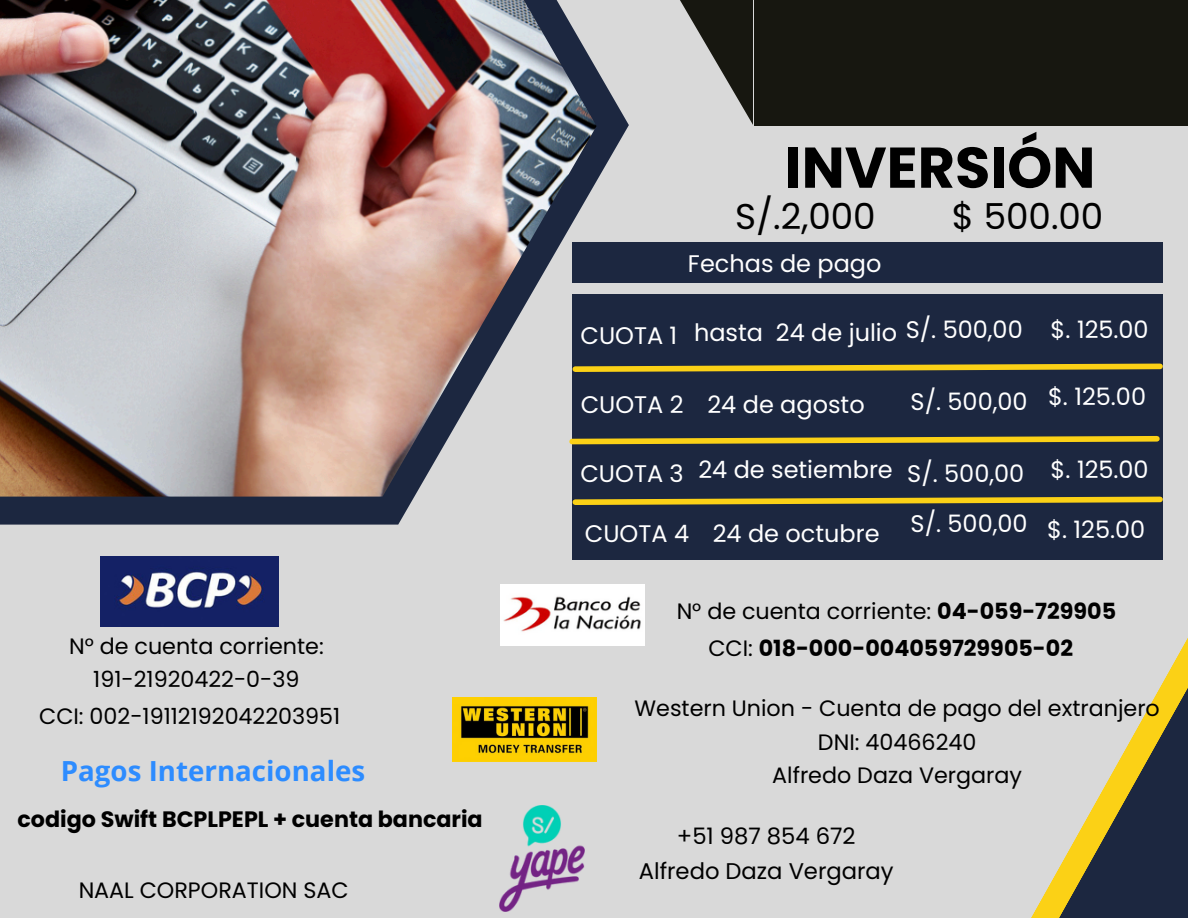
<style>
.page{position:relative;width:1188px;height:918px;background:#d9d9d9}
.page>*{position:absolute;margin:0;border:0;box-sizing:border-box;transform-origin:0 0}
.t1{font:700 57.3px "Poppins";color:#000}
.t2{font:35.7px "Poppins";color:#000}
.t3{font:700 27.75px "Open Sans";color:#2d8cff}
.t4{font:24px "Poppins";color:#fff}
.t5{font:22.65px "Poppins";color:#000}
.t6{font:22.2px/33.8px "Poppins";color:#000;text-align:center}
.t7{font:700 22.2px "Poppins";color:#000}
.s1{font-weight:700}
.s2{font-weight:400}
</style>
<div class="page">
<div style="left:572px;top:444px;width:591px;height:116px;background:#1c2740"></div>
<svg style="left:0;top:70px;width:629px;height:455px;fill:#1c2740"></svg>
<img style="left:0;top:0;width:597px;height:497px">
<div style="left:754px;top:0;width:434px;height:125px;background:#171710"></div>
<svg style="left:680px;top:0;width:73px;height:125px"></svg>
<div style="left:572px;top:243px;width:591px;height:40px;background:#1c2740"></div>
<div style="left:572px;top:294px;width:591px;height:150px;background:#1c2740"></div>
<svg style="left:570px;top:361px;width:593px;height:14px"></svg>
<img style="left:500px;top:585px;width:144px;height:60px">
<img style="left:452px;top:697px;width:144px;height:64px">
<img style="left:499px;top:806px;width:86px;height:105px">
<img style="left:101px;top:557px;width:178px;height:69px">
<svg style="left:1034px;top:638px;width:154px;height:280px"></svg>
<svg style="left:566px;top:433px;width:594px;height:14px"></svg>
<svg style="left:570px;top:494px;width:593px;height:14px"></svg>
<p class="t6" style="left:69px;top:629px;width:256px">N° de cuenta corriente:<br>191-21920422-0-39</p>
<h5 class="t6" style="left:39px;top:699px;width:303px">CCI: 002-19112192042203951</h5>
<p class="t3" style="left:61px;top:751px;width:306px">Pagos Internacionales</p>
<p class="t7" style="left:18px;top:804px;width:467px">codigo Swift BCPLPEPL + cuenta bancaria</p>
<p class="t6" style="left:79px;top:873px;width:271px">NAAL CORPORATION SAC</p>
<h5 class="t1" style="left:785px;top:128px;width:312px">INVERSIÓN</h5>
<h5 class="t2" style="left:735px;top:191px;width:142px">S/.2,000</h5>
<h5 class="t2" style="left:952px;top:191px;width:153px">$ 500.00</h5>
<h6 class="t4" style="left:688px;top:246px;width:195px">Fechas de pago</h6>
<p class="t4" style="left:580px;top:318px;width:98px">CUOTA 1</p>
<p class="t4" style="left:694px;top:316px;width:330px">hasta 24 de julio S/. 500,00</p>
<p class="t4" style="left:1051px;top:313px;width:100px">$. 125.00</p>
<h5 class="t4" style="left:581px;top:388px;width:104px">CUOTA 2</h5>
<h5 class="t4" style="left:580px;top:456px;width:105px">CUOTA 3</h5>
<h5 class="t4" style="left:708px;top:388px;width:159px">24 de agosto</h5>
<h4 class="t4" style="left:698px;top:453px;width:196px">24 de setiembre</h4>
<p class="t4" style="left:585px;top:517px;width:106px">CUOTA 4</p>
<p class="t4" style="left:713px;top:517px;width:168px">24 de octubre</p>
<p class="t4" style="left:911px;top:385px;width:119px">S/. 500,00</p>
<p class="t4" style="left:907px;top:456px;width:119px">S/. 500,00</p>
<p class="t4" style="left:911px;top:507px;width:119px">S/. 500,00</p>
<p class="t4" style="left:1048px;top:380px;width:100px">$. 125.00</p>
<p class="t4" style="left:1051px;top:453px;width:100px">$. 125.00</p>
<p class="t4" style="left:1047px;top:513px;width:100px">$. 125.00</p>
<p class="t6" style="left:677px;top:594px;width:441px">N° de cuenta corriente: <span class="s1">04-059-729905</span></p>
<h5 class="t7" style="left:708px;top:633px;width:366px"><span class="s2">CCI:</span> 018-000-004059729905-02</h5>
<p class="t6" style="left:635px;top:691px;width:527px">Western Union - Cuenta de pago del extranjero</p>
<h5 class="t6" style="left:818px;top:725px;width:160px">DNI: 40466240</h5>
<h5 class="t6" style="left:772px;top:759px;width:251px">Alfredo Daza Vergaray</h5>
<h5 class="t5" style="left:677px;top:820px;width:180px">+51 987 854 672</h5>
<p class="t5" style="left:639px;top:855px;width:256px">Alfredo Daza Vergaray</p>
</div>
